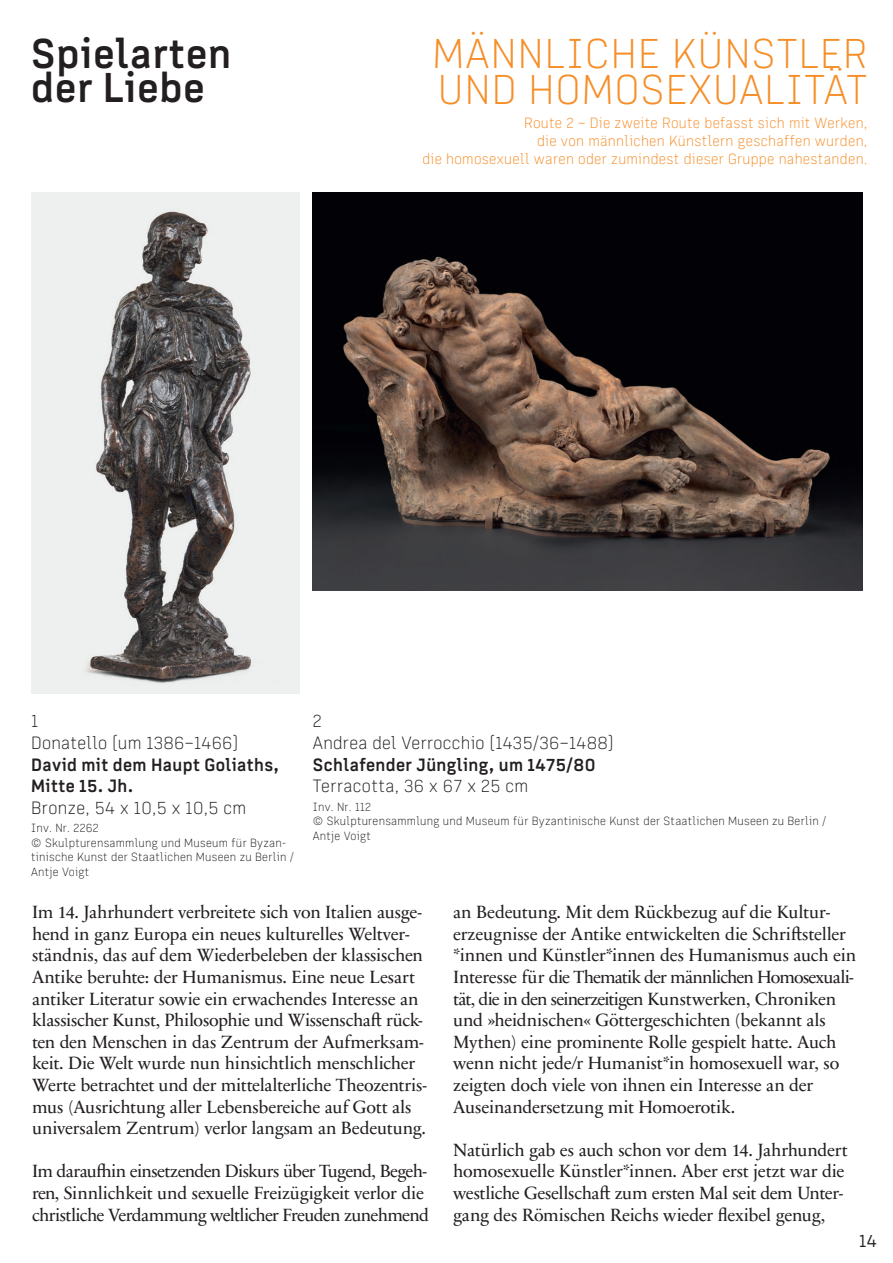
<style>
.page{position:relative;width:893px;height:1263px;background:#fff}
.page>*{position:absolute;margin:0;border:0;box-sizing:border-box;transform-origin:0 0}
.t1{font:300 42px/36.5px "MI Grotesk";letter-spacing:.03em;color:#f68e28}
.t2{font:700 42px/34.7px "MI Grotesk";letter-spacing:.02em;color:#231f20}
.t3{font:18px/21.6px "Sabon Next LT Pro";letter-spacing:-.015em;color:#231f20}
.t4{font:18px/21.6px "Sabon Next LT Pro";letter-spacing:-.035em;color:#231f20}
.t5{font:300 18px/21.6px "MI Grotesk";letter-spacing:.015em;color:#231f20}
.t6{font:700 18px/21.6px "MI Grotesk";letter-spacing:.02em;color:#231f20}
.t7{font:18px "MI Grotesk";color:#231f20}
.t8{font:300 15px/18px "MI Grotesk";letter-spacing:.02em;color:#f68e28;text-align:right}
.t9{font:300 12px/14.4px "MI Grotesk";letter-spacing:.02em;color:#231f20}
</style>
<div class="page">
<img style="left:31px;top:193px;width:269px;height:501px">
<img style="left:313px;top:193px;width:549px;height:398px">
<h1 class="t2" style="left:31px;top:36px;width:201px">Spielarten der Liebe</h1>
<h1 class="t1" style="left:432px;top:34px;width:436px">MÄNNLICHE KÜNSTLER<br>UND HOMOSEXUALITÄT</h1>
<p class="t8" style="left:422px;top:114px;width:447px">Route 2 – Die zweite Route befasst sich mit Werken,<br>die von männlichen Künstlern geschaffen wurden,<br>die homosexuell waren oder zumindest dieser Gruppe nahestanden.</p>
<p class="t5" style="left:31px;top:710px;width:208px">1<br>Donatello (um 1386–1466)</p>
<p class="t6" style="left:31px;top:753px;width:249px">David mit dem Haupt Goliaths,<br>Mitte 15. Jh.</p>
<p class="t5" style="left:31px;top:796px;width:216px">Bronze, 54 x 10,5 x 10,5 cm</p>
<p class="t9" style="left:31px;top:821px;width:264px">Inv. Nr. 2262<br>© Skulpturensammlung und Museum für Byzan&shy;tinische Kunst der Staatlichen Museen zu Berlin /<br>Antje Voigt</p>
<p class="t5" style="left:313px;top:710px;width:302px">2<br>Andrea del Verrocchio (1435/36–1488)</p>
<p class="t6" style="left:313px;top:753px;width:284px">Schlafender Jüngling, um 1475/80</p>
<p class="t5" style="left:313px;top:774px;width:217px">Terracotta, 36 x 67 x 25 cm</p>
<p class="t9" style="left:313px;top:799px;width:515px">Inv. Nr. 112<br>© Skulpturensammlung und Museum für Byzantinische Kunst der Staatlichen Museen zu Berlin /<br>Antje Voigt</p>
<p class="t3" style="left:32px;top:900px;width:396px">Im 14. Jahrhundert verbreitete sich von Italien ausge&shy;hend in ganz Europa ein neues kulturelles Weltver&shy;ständnis, das auf dem Wiederbeleben der klassischen Antike beruhte: der Humanismus. Eine neue Lesart antiker Literatur sowie ein erwachendes Interesse an klassischer Kunst, Philosophie und Wissenschaft rück&shy;ten den Menschen in das Zentrum der Aufmerksam&shy;keit. Die Welt wurde nun hinsichtlich menschlicher Werte betrachtet und der mittelalterliche Theozentris&shy;mus (Ausrichtung aller Lebensbereiche auf Gott als universalem Zentrum) verlor langsam an Bedeutung.</p>
<p class="t4" style="left:32px;top:1160px;width:398px">Im daraufhin einsetzenden Diskurs über Tugend, Begeh&shy;ren, Sinnlichkeit und sexuelle Freizügigkeit verlor die christliche Verdammung weltlicher Freuden zunehmend</p>
<p class="t3" style="left:453px;top:900px;width:405px">an Bedeutung. Mit dem Rückbezug auf die Kultur&shy;erzeugnisse der Antike entwickelten die Schriftsteller *innen und Künstler*innen des Humanismus auch ein Interesse für die Thematik der männlichen Homosexuali&shy;tät, die in den seinerzeitigen Kunstwerken, Chroniken und »heidnischen« Göttergeschichten (bekannt als Mythen) eine prominente Rolle gespielt hatte. Auch wenn nicht jede/r Humanist*in homosexuell war, so zeigten doch viele von ihnen ein Interesse an der Auseinandersetzung mit Homoerotik.</p>
<p class="t3" style="left:453px;top:1138px;width:396px">Natürlich gab es auch schon vor dem 14. Jahrhundert homosexuelle Künstler*innen. Aber erst jetzt war die westliche Gesellschaft zum ersten Mal seit dem Unter&shy;gang des Römischen Reichs wieder flexibel genug,</p>
<p class="t7" style="left:859px;top:1229px;width:19px">14</p>
</div>
